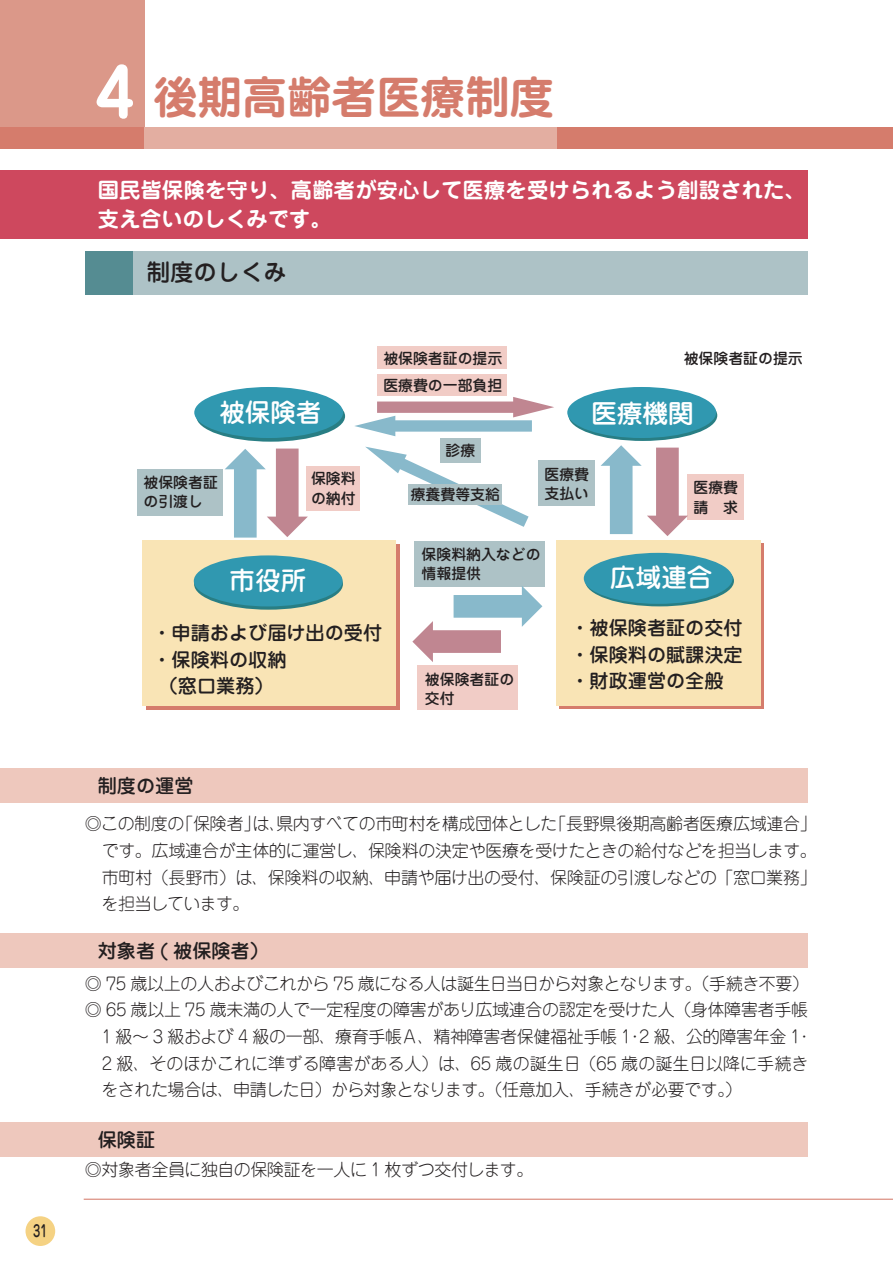
<style>
.page{position:relative;width:893px;height:1263px;background:#fff}
.page>*{position:absolute;margin:0;border:0;box-sizing:border-box;transform-origin:0 0}
.t1{font:700 44.7px "Jun 501 Pro";color:#d57c6c}
.t2{font:500 25.5px "Jun 34 Pro";color:#fff}
.t3{font:500 23.4px "Jun 34 Pro";color:#231f20}
.t4{font:700 21.3px/28.7px "Jun 501 Pro";letter-spacing:.01em;color:#fff}
.t5{font:500 19.2px/26.5px "Jun 34 Pro";color:#231f20;text-align:justify}
.t6{font:300 16.95px/26.5px "Jun 101 Pro";letter-spacing:-.02em;color:#231f20;text-align:justify}
.t7{font:300 16.95px "Jun 101 Pro";color:#231f20}
.t8{font:500 16.05px "Jun 34 Pro";color:#231f20;scale:.71 1}
.t9{font:500 14.85px/19.2px "Jun 34 Pro";color:#231f20}
.s1{font-size:65.85px;color:#fff}
</style>
<div class="page">
<div style="left:26px;top:1216px;width:29px;height:30px;background:#f5d283;border-radius:50%"></div>
<div style="left:0;top:170px;width:85px;height:68px;background:#ce485e"></div>
<div style="left:85px;top:170px;width:723px;height:68px;background:#ce485e"></div>
<div style="left:85px;top:251px;width:49px;height:43px;background:#558c92"></div>
<div style="left:134px;top:251px;width:674px;height:43px;background:#adc2c6"></div>
<div style="left:0;top:768px;width:85px;height:35px;background:#eec8bd"></div>
<div style="left:85px;top:768px;width:723px;height:35px;background:#eec8bd"></div>
<div style="left:0;top:933px;width:85px;height:35px;background:#eec8bd"></div>
<div style="left:0;top:1122px;width:85px;height:35px;background:#eec8bd"></div>
<div style="left:307px;top:466px;width:53px;height:44px;background:#f1ccc6"></div>
<div style="left:137px;top:469px;width:85px;height:46px;background:#adc2c6"></div>
<div style="left:440px;top:438px;width:41px;height:25px;background:#adc2c6"></div>
<div style="left:415px;top:542px;width:130px;height:45px;background:#adc2c6"></div>
<div style="left:418px;top:666px;width:100px;height:44px;background:#f1ccc6"></div>
<div style="left:538px;top:461px;width:56px;height:45px;background:#adc2c6"></div>
<div style="left:687px;top:474px;width:56px;height:45px;background:#f1ccc6"></div>
<div style="left:377px;top:346px;width:130px;height:23px;background:#f1ccc6"></div>
<div style="left:377px;top:374px;width:130px;height:21px;background:#f1ccc6"></div>
<div style="left:146px;top:544px;width:253px;height:166px;background:#d57c6c"></div>
<div style="left:560px;top:543px;width:204px;height:166px;background:#d57c6c"></div>
<div style="left:557px;top:540px;width:204px;height:166px;background:#f9e4b5"></div>
<div style="left:142px;top:540px;width:254px;height:166px;background:#f9e4b5"></div>
<svg style="left:196px;top:391px;width:149px;height:51px"></svg>
<svg style="left:194px;top:559px;width:149px;height:51px"></svg>
<div style="left:585px;top:555px;width:149px;height:51px;background:#287e84;border-radius:50%"></div>
<svg style="left:568px;top:390px;width:149px;height:51px"></svg>
<div style="left:194px;top:387px;width:149px;height:51px;background:#3098b0;border-radius:50%"></div>
<div style="left:584px;top:553px;width:149px;height:51px;background:#3098b0;border-radius:50%"></div>
<div style="left:194px;top:555px;width:149px;height:51px;background:#3098b0;border-radius:50%"></div>
<div style="left:567px;top:387px;width:149px;height:51px;background:#3098b0;border-radius:50%"></div>
<svg style="left:225px;top:449px;width:83px;height:89px"></svg>
<svg style="left:601px;top:445px;width:87px;height:91px"></svg>
<svg style="left:412px;top:586px;width:130px;height:76px"></svg>
<svg style="left:355px;top:397px;width:199px;height:39px"></svg>
<svg style="left:366px;top:447px;width:163px;height:80px"></svg>
<div style="left:409px;top:485px;width:93px;height:20px;background:#adc2c6"></div>
<div style="left:85px;top:933px;width:723px;height:35px;background:#eec8bd"></div>
<div style="left:85px;top:1122px;width:723px;height:35px;background:#eec8bd"></div>
<div style="left:0;top:0;width:145px;height:129px;background:#db9889"></div>
<div style="left:0;top:128px;width:893px;height:21px;background:#d57c6c"></div>
<div style="left:145px;top:128px;width:412px;height:21px;background:#e3aea1"></div>
<hr style="left:84px;top:1199px;width:809px;height:1px;background:#d57c6c">
<p class="t8" style="left:33px;top:1218px;width:22px">31</p>
<h1 class="t1" style="left:94px;top:61px;width:462px"><span class="s1">4</span> 後期高齢者医療制度</h1>
<p class="t4" style="left:98px;top:173px;width:709px">国民皆保険を守り、高齢者が安心して医療を受けられるよう創設された、支え合いのしくみです。</p>
<h3 class="t3" style="left:147px;top:254px;width:142px">制度のしくみ</h3>
<h2 class="t2" style="left:219px;top:392px;width:104px">被保険者</h2>
<p class="t9" style="left:144px;top:471px;width:76px">被保険者証の引渡し</p>
<p class="t9" style="left:311px;top:468px;width:46px">保険料の納付</p>
<p class="t9" style="left:383px;top:348px;width:121px">被保険者証の提示</p>
<p class="t9" style="left:684px;top:348px;width:121px">被保険者証の提示</p>
<p class="t9" style="left:383px;top:374px;width:121px">医療費の一部負担</p>
<p class="t9" style="left:446px;top:439px;width:31px">診療</p>
<p class="t9" style="left:411px;top:483px;width:91px">療養費等支給</p>
<h2 class="t2" style="left:591px;top:393px;width:104px">医療機関</h2>
<p class="t9" style="left:544px;top:463px;width:46px">医療費支払い</p>
<p class="t9" style="left:693px;top:477px;width:61px">医療費　請　求</p>
<p class="t9" style="left:422px;top:543px;width:121px">保険料納入などの情報提供</p>
<h2 class="t2" style="left:230px;top:560px;width:78px">市役所</h2>
<h2 class="t2" style="left:610px;top:557px;width:104px">広域連合</h2>
<p class="t5" style="left:570px;top:612px;width:174px">・被保険者証の交付・保険料の賦課決定・財政運営の全般</p>
<p class="t5" style="left:152px;top:618px;width:231px">・申請および届け出の受付</p>
<p class="t5" style="left:152px;top:644px;width:135px">・保険料の収納</p>
<p class="t5" style="left:159px;top:671px;width:116px">（窓口業務）</p>
<p class="t9" style="left:425px;top:668px;width:91px">被保険者証の交付</p>
<p class="t5" style="left:98px;top:770px;width:97px">制度の運営</p>
<p class="t6" style="left:102px;top:809px;width:717px;text-indent:-17px">◎この制度の「保険者」は、県内すべての市町村を構成団体とした「長野県後期高齢者医療広域連合」です。広域連合が主体的に運営し、保険料の決定や医療を受けたときの給付などを担当します。市町村（長野市）は、保険料の収納、申請や届け出の受付、保険証の引渡しなどの「窓口業務」を担当しています。</p>
<p class="t5" style="left:98px;top:935px;width:173px">対象者 ( 被保険者）</p>
<p class="t6" style="left:85px;top:968px;width:726px">◎ 75 歳以上の人およびこれから 75 歳になる人は誕生日当日から対象となります。（手続き不要）</p>
<p class="t6" style="left:85px;top:995px;width:725px">◎ 65 歳以上 75 歳未満の人で一定程度の障害があり広域連合の認定を受けた人（身体障害者手帳</p>
<p class="t6" style="left:102px;top:1021px;width:713px">1 級～ 3 級および 4 級の一部、療育手帳Ａ、精神障害者保健福祉手帳 1・2 級、公的障害年金 1・</p>
<p class="t7" style="left:102px;top:1050px;width:708px">2 級、そのほかこれに準ずる障害がある人）は、65 歳の誕生日（65 歳の誕生日以降に手続き</p>
<p class="t6" style="left:102px;top:1074px;width:642px">をされた場合は、申請した日）から対象となります。（任意加入、手続きが必要です。）</p>
<p class="t5" style="left:98px;top:1124px;width:59px">保険証</p>
<p class="t6" style="left:85px;top:1154px;width:450px">◎対象者全員に独自の保険証を一人に 1 枚ずつ交付します。</p>
</div>
